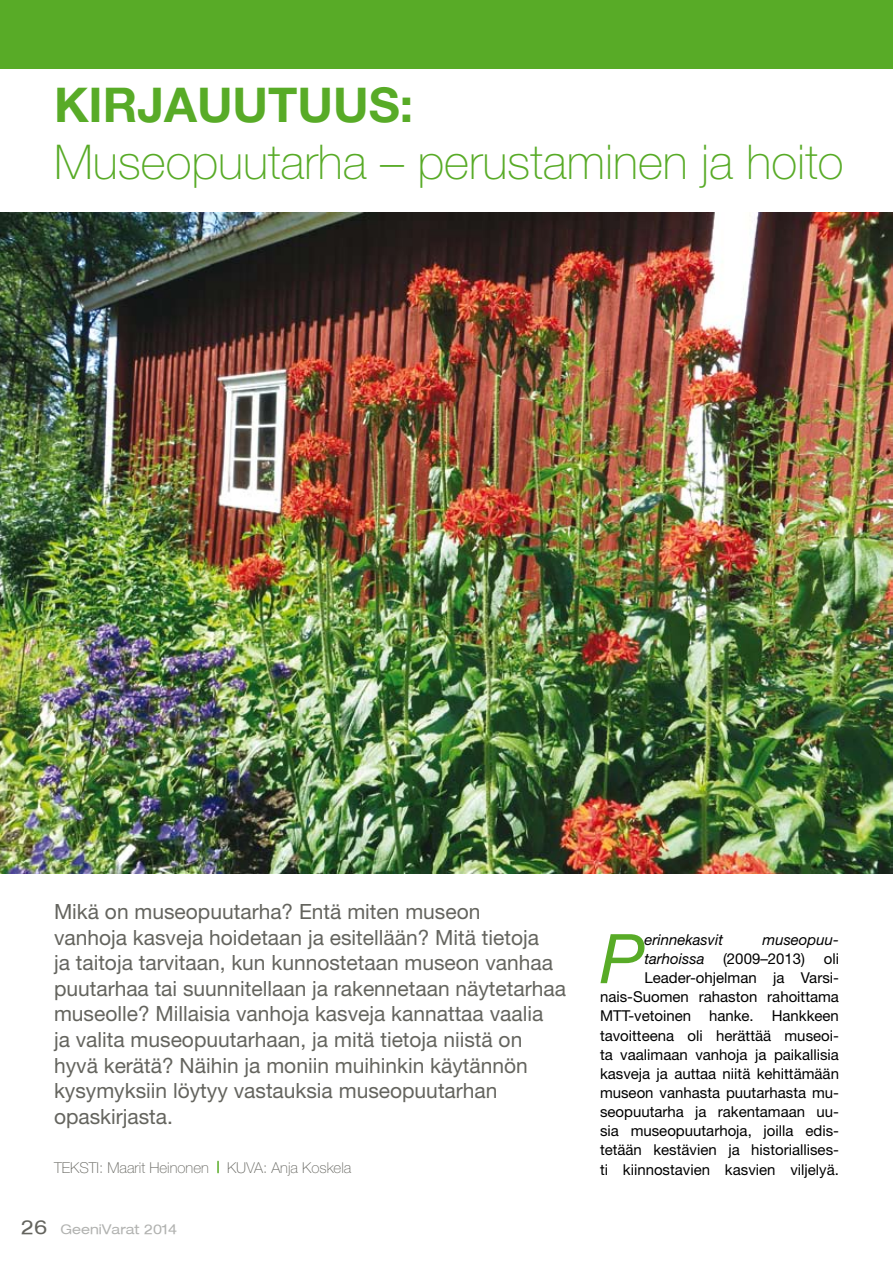
<style>
.page{position:relative;width:893px;height:1263px;background:#fff}
.page>*{position:absolute;margin:0;border:0;box-sizing:border-box;transform-origin:0 0}
.t1{font:italic 68.55px "Helvetica Neue LT Std";color:#58ab27}
.t2{font:100 48px "Helvetica Neue LT Std";color:#58ab27}
.t3{font:700 48px "Helvetica Neue LT Std";color:#58ab27}
.t4{font:21px/25.5px "Helvetica Neue LT Std";color:#64645e}
.t5{font:15px/19.2px "Helvetica Neue LT Std";color:#000;text-align:right}
.t6{font:100 15px "Helvetica Neue LT Std";color:#64645e}
.t7{font:italic 15px "Helvetica Neue LT Std";color:#000}
.t8{font:13.5px "Helvetica Neue Extended";color:#b1b2b0}
.s1{font-size:19.5px;color:#64645e}
.s2{font-style:italic}
</style>
<div class="page">
<img style="left:0;top:212px;width:893px;height:661px">
<svg style="left:217px;top:1161px;width:2px;height:12px"></svg>
<div style="left:0;top:0;width:893px;height:69px;background:#58ab27"></div>
<h2 class="t3" style="left:54px;top:75px;width:361px">KIRJAUUTUUS:</h2>
<h2 class="t2" style="left:54px;top:135px;width:791px">Museopuutarha – perustaminen ja hoito</h2>
<p class="t4" style="left:54px;top:899px;width:513px">Mikä on museopuutarha? Entä miten museon<br>vanhoja kasveja hoidetaan ja esitellään? Mitä tietoja<br>ja taitoja tarvitaan, kun kunnostetaan museon vanhaa puutarhaa tai suunnitellaan ja rakennetaan näytetarhaa museolle? Millaisia vanhoja kasveja kannattaa vaalia<br>ja valita museopuutarhaan, ja mitä tietoja niistä on hyvä kerätä? Näihin ja moniin muihinkin käytännön kysymyksiin löytyy vastauksia museopuutarhan opaskirjasta.</p>
<p class="t6" style="left:54px;top:1159px;width:299px">TEKSTI: Maarit Heinonen KUVA: Anja Koskela</p>
<p class="t8" style="left:21px;top:1221px;width:157px"><span class="s1">26</span> GeeniVarat 2014</p>
<h1 class="t1" style="left:600px;top:917px;width:46px">P</h1>
<p class="t7" style="left:644px;top:930px;width:80px">erinnekasvit</p>
<p class="t5" style="left:600px;top:930px;width:240px"><span class="s2">museopuu-<br>tarhoissa</span> (2009–2013) oli<br>Leader-ohjelman ja Varsi&shy;nais-Suomen rahaston rahoittama<br>MTT-vetoinen hanke. Hankkeen tavoitteena oli herättää museoi&shy;ta vaalimaan vanhoja ja paikallisia kasveja ja auttaa niitä kehittämään museon vanhasta puutarhasta mu&shy;seopuutarha ja rakentamaan uu&shy;sia museopuutarhoja, joilla edis&shy;tetään kestävien ja historiallises&shy;ti kiinnostavien kasvien viljelyä.</p>
</div>
